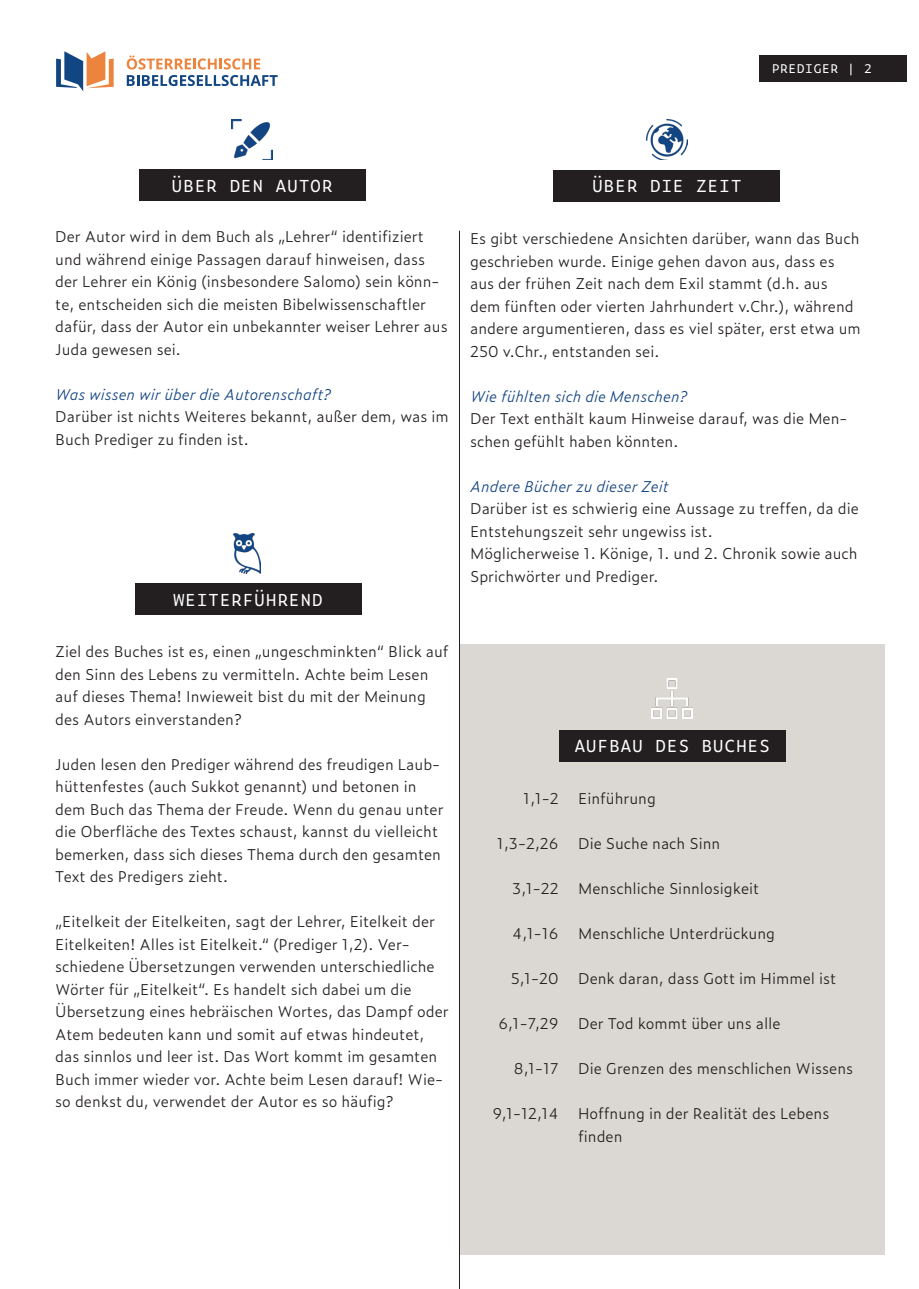
<style>
.page{position:relative;width:919px;height:1289px;background:#fff}
.page>*{position:absolute;margin:0;border:0;box-sizing:border-box;transform-origin:0 0}
.t1{font:16.5px "Zeitung Mono Pro";color:#fff}
.t2{font:300 15px/22.5px "Zeitung Pro";color:#231f20}
.t3{font:italic 300 15px "Zeitung Pro";color:#134582}
.t4{font:12px "Zeitung Mono Pro";color:#fff}
</style>
<div class="page">
<div style="left:759px;top:55px;width:147px;height:26px;background:#231f20"></div>
<div style="left:459px;top:644px;width:425px;height:610px;background:#dbd8d3"></div>
<img style="left:646px;top:120px;width:41px;height:40px">
<img style="left:651px;top:678px;width:41px;height:40px">
<img style="left:231px;top:120px;width:41px;height:40px">
<div style="left:139px;top:170px;width:226px;height:31px;background:#231f20"></div>
<div style="left:553px;top:170px;width:227px;height:31px;background:#231f20"></div>
<div style="left:558px;top:730px;width:227px;height:31px;background:#231f20"></div>
<hr style="left:459px;top:231px;width:1px;height:1057px;background:#231f20">
<svg style="left:127px;top:56px;width:133px;height:13px"></svg>
<svg style="left:127px;top:75px;width:151px;height:11px"></svg>
<svg style="left:56px;top:51px;width:58px;height:40px"></svg>
<img style="left:233px;top:534px;width:27px;height:40px">
<div style="left:135px;top:583px;width:226px;height:31px;background:#231f20"></div>
<p class="t4" style="left:771px;top:59px;width:85px">PREDIGER |</p>
<p class="t4" style="left:863px;top:59px;width:10px">2</p>
<p class="t1" style="left:171px;top:172px;width:163px">ÜBER DEN AUTOR</p>
<p class="t1" style="left:591px;top:172px;width:152px">ÜBER DIE ZEIT</p>
<p class="t2" style="left:55px;top:225px;width:394px">Der Autor wird in dem Buch als „Lehrer“ identifiziert und während einige Passagen darauf hinweisen, dass der Lehrer ein König (insbesondere Salomo) sein könn&shy;te, entscheiden sich die meisten Bibelwissenschaftler dafür, dass der Autor ein unbekannter weiser Lehrer aus Juda gewesen sei.</p>
<p class="t3" style="left:55px;top:383px;width:277px">Was wissen wir über die Autorenschaft?</p>
<p class="t2" style="left:55px;top:405px;width:395px">Darüber ist nichts Weiteres bekannt, außer dem, was im<br>Buch Prediger zu finden ist.</p>
<p class="t1" style="left:173px;top:586px;width:151px">WEITERFÜHREND</p>
<p class="t2" style="left:55px;top:639px;width:395px">Ziel des Buches ist es, einen „ungeschminkten“ Blick auf den Sinn des Lebens zu vermitteln. Achte beim Lesen auf dieses Thema! Inwieweit bist du mit der Meinung des Autors einverstanden?</p>
<p class="t2" style="left:55px;top:752px;width:390px">Juden lesen den Prediger während des freudigen Laub&shy;hüttenfestes (auch Sukkot genannt) und betonen in dem Buch das Thema der Freude. Wenn du genau unter die Oberfläche des Textes schaust, kannst du vielleicht bemerken, dass sich dieses Thema durch den gesamten Text des Predigers zieht.</p>
<p class="t2" style="left:55px;top:909px;width:395px">„Eitelkeit der Eitelkeiten, sagt der Lehrer, Eitelkeit der Eitelkeiten! Alles ist Eitelkeit.“ (Prediger 1,2). Ver&shy;schiedene Übersetzungen verwenden unterschiedliche Wörter für „Eitelkeit“. Es handelt sich dabei um die Übersetzung eines hebräischen Wortes, das Dampf oder Atem bedeuten kann und somit auf etwas hindeutet, das sinnlos und leer ist. Das Wort kommt im gesamten Buch immer wieder vor. Achte beim Lesen darauf! Wie&shy;so denkst du, verwendet der Autor es so häufig?</p>
<p class="t2" style="left:470px;top:227px;width:392px">Es gibt verschiedene Ansichten darüber, wann das Buch geschrieben wurde. Einige gehen davon aus, dass es aus der frühen Zeit nach dem Exil stammt (d.h. aus dem fünften oder vierten Jahrhundert v.Chr.), während andere argumentieren, dass es viel später, erst etwa um 250 v.Chr., entstanden sei.</p>
<p class="t3" style="left:470px;top:385px;width:218px">Wie fühlten sich die Menschen?</p>
<p class="t2" style="left:470px;top:407px;width:379px">Der Text enthält kaum Hinweise darauf, was die Men&shy;schen gefühlt haben könnten.</p>
<p class="t3" style="left:470px;top:475px;width:200px">Andere Bücher zu dieser Zeit</p>
<p class="t2" style="left:470px;top:497px;width:390px">Darüber ist es schwierig eine Aussage zu treffen, da die Entstehungszeit sehr ungewiss ist.<br>Möglicherweise 1. Könige, 1. und 2. Chronik sowie auch Sprichwörter und Prediger.</p>
<p class="t2" style="left:523px;top:786px;width:37px">1,1-2</p>
<p class="t2" style="left:497px;top:831px;width:63px">1,3-2,26</p>
<p class="t2" style="left:512px;top:876px;width:48px">3,1-22</p>
<p class="t2" style="left:512px;top:921px;width:48px">4,1-16</p>
<p class="t2" style="left:510px;top:966px;width:50px">5,1-20</p>
<p class="t2" style="left:498px;top:1011px;width:62px">6,1-7,29</p>
<p class="t2" style="left:513px;top:1056px;width:47px">8,1-17</p>
<p class="t2" style="left:492px;top:1101px;width:68px">9,1-12,14</p>
<p class="t1" style="left:574px;top:732px;width:198px">AUFBAU DES BUCHES</p>
<p class="t2" style="left:578px;top:786px;width:79px">Einführung</p>
<p class="t2" style="left:578px;top:831px;width:144px">Die Suche nach Sinn</p>
<p class="t2" style="left:578px;top:876px;width:183px">Menschliche Sinnlosigkeit</p>
<p class="t2" style="left:578px;top:921px;width:198px">Menschliche Unterdrückung</p>
<p class="t2" style="left:578px;top:966px;width:259px">Denk daran, dass Gott im Himmel ist</p>
<p class="t2" style="left:578px;top:1011px;width:204px">Der Tod kommt über uns alle</p>
<p class="t2" style="left:578px;top:1056px;width:276px">Die Grenzen des menschlichen Wissens</p>
<p class="t2" style="left:578px;top:1101px;width:253px">Hoffnung in der Realität des Lebens finden</p>
</div>
